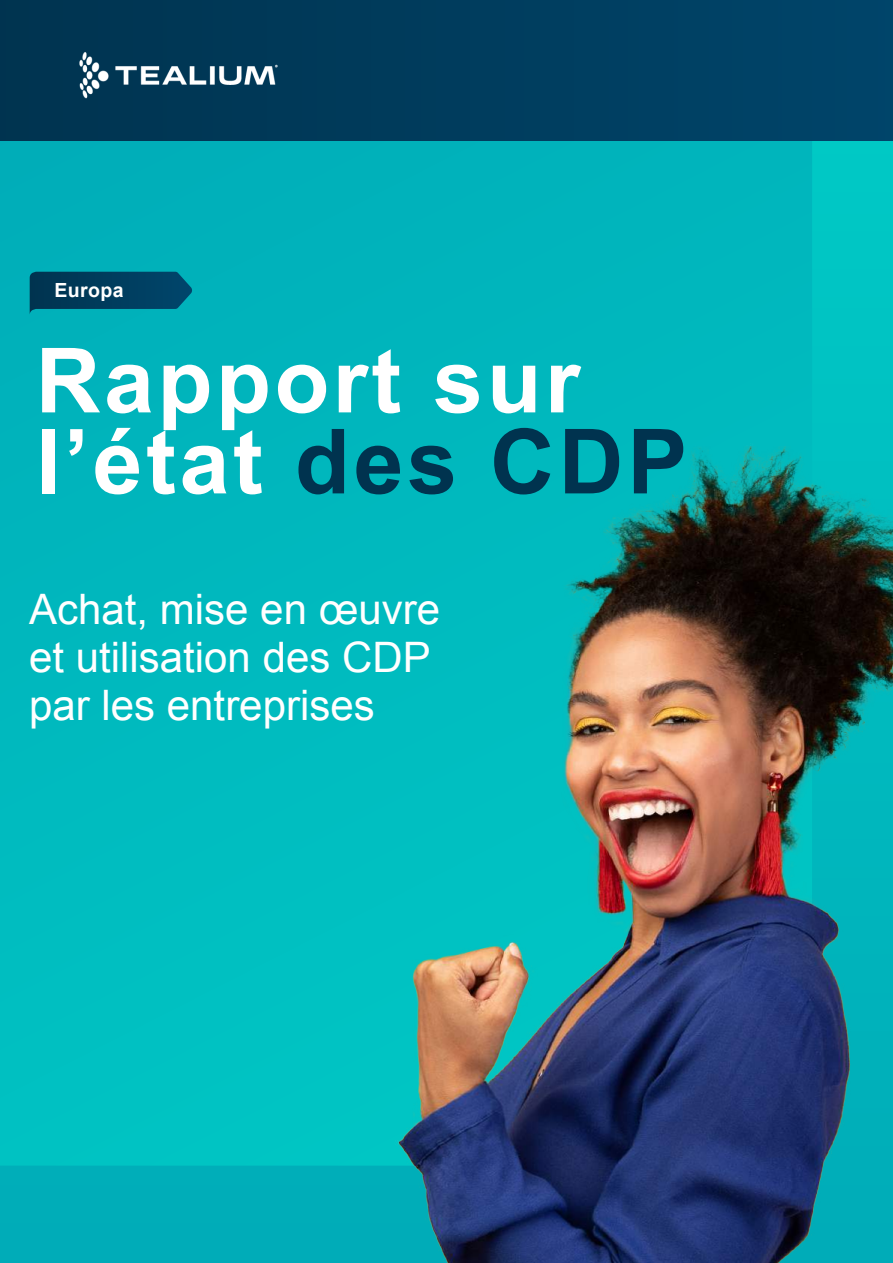
<style>
.page{position:relative;width:893px;height:1263px;background:#00c5c3}
.page>*{position:absolute;margin:0;border:0;box-sizing:border-box;transform-origin:0 0}
.t1{font:700 90px/81px "Arial";letter-spacing:.04em;color:#fff}
.t2{font:42px/48px "Arial";color:#fff}
.t3{font:700 19.5px "Arial";letter-spacing:.02em;color:#fff}
.s1{color:#00334f}
</style>
<div class="page">
<div style="left:0;top:140px;width:812px;height:297px;background:#00b4bc"></div>
<div style="left:0;top:0;width:893px;height:140px;background:linear-gradient(to right,#003350,#00456a)"></div>
<div style="left:37px;top:9px;width:283px;height:131px;background:#003755"></div>
<img style="left:0;top:437px;width:893px;height:826px">
<svg style="left:30px;top:272px;width:162px;height:43px;background:#00506d"></svg>
<p class="t3" style="left:54px;top:277px;width:71px">Europa</p>
<h1 class="t1" style="left:36px;top:343px;width:653px">Rapport sur l’état <span class="s1">des</span> <span class="s1">CDP</span></h1>
<p class="t2" style="left:29px;top:585px;width:412px">Achat, mise en œuvre et utilisation des CDP par les entreprises</p>
</div>
